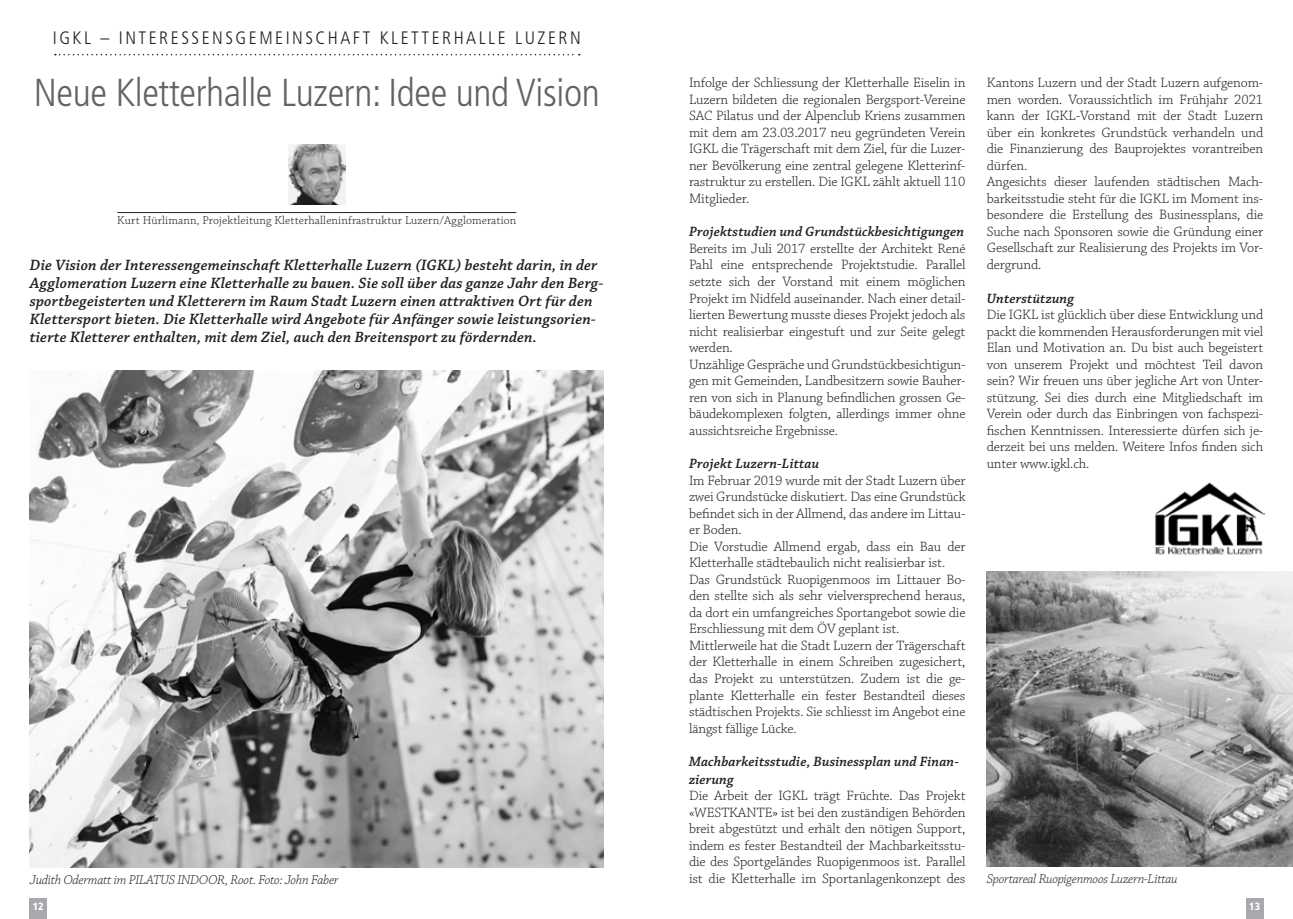
<style>
.page{position:relative;width:1293px;height:919px;background:#fff}
.page>*{position:absolute;margin:0;border:0;box-sizing:border-box;transform-origin:0 0}
.t1{font:300 condensed 39px "Frutiger LT Std";letter-spacing:-.01em;color:#636366}
.t2{font:300 condensed 18px "Frutiger LT Std";letter-spacing:.14em;color:#231f20}
.t3{font:italic 600 15.75px/18px "Chaparral Pro";letter-spacing:.01em;color:#231f20}
.t4{font:300 14.25px/16.5px "Chaparral Pro";letter-spacing:-.01em;color:#231f20}
.t5{font:italic 600 14.25px/17.2px "Chaparral Pro";letter-spacing:.01em;color:#231f20}
.t6{font:italic 300 13.5px "Chaparral Pro";letter-spacing:-.02em;color:#231f20}
.t7{font:300 12px "Chaparral Pro";letter-spacing:.01em;color:#231f20}
.t8{font:900 condensed 10.5px "Frutiger LT Std";color:#fff}
</style>
<div class="page">
<div style="left:1246px;top:897px;width:17px;height:21px;background:#a8a9ad"></div>
<div style="left:30px;top:897px;width:17px;height:21px;background:#a8a9ad"></div>
<svg style="left:55px;top:54px;width:525px;height:1px"></svg>
<hr style="left:117px;top:212px;width:399px;height:1px;background:#231f20">
<img style="left:288px;top:145px;width:57px;height:60px">
<img style="left:986px;top:571px;width:307px;height:295px">
<img style="left:1155px;top:482px;width:109px;height:73px">
<img style="left:30px;top:370px;width:574px;height:497px">
<p class="t2" style="left:53px;top:27px;width:529px">IGKL – INTERESSENSGEMEINSCHAFT KLETTERHALLE LUZERN</p>
<h1 class="t1" style="left:34px;top:71px;width:567px">Neue Kletterhalle Luzern: Idee und Vision</h1>
<p class="t7" style="left:117px;top:214px;width:400px">Kurt Hürlimann, Projektleitung Kletterhalleninfrastruktur Luzern/Agglomeration</p>
<p class="t3" style="left:30px;top:256px;width:575px">Die Vision der Interessengemeinschaft Kletterhalle Luzern (IGKL) besteht darin, in der Agglomeration Luzern eine Kletterhalle zu bauen. Sie soll über das ganze Jahr den Berg&shy;sportbegeisterten und Kletterern im Raum Stadt Luzern einen attraktiven Ort für den Klettersport bieten. Die Kletterhalle wird Angebote für Anfänger sowie leistungsorien&shy;tierte Kletterer enthalten, mit dem Ziel, auch den Breitensport zu fördernden.</p>
<p class="t4" style="left:689px;top:75px;width:278px;text-align:justify">Infolge der Schliessung der Kletterhalle Eiselin in Luzern bildeten die regionalen Bergsport-Vereine SAC Pilatus und der Alpenclub Kriens zusammen mit dem am 23.03.2017 neu gegründeten Verein IGKL die Trägerschaft mit dem Ziel, für die Luzer&shy;ner Bevölkerung eine zentral gelegene Kletterinf&shy;rastruktur zu erstellen. Die IGKL zählt aktuell 110<br>Mitglieder.</p>
<p class="t5" style="left:689px;top:224px;width:277px">Projektstudien und Grundstückbesichtigungen</p>
<p class="t4" style="left:689px;top:241px;width:278px">Bereits im Juli 2017 erstellte der Architekt René Pahl eine entsprechende Projektstudie. Parallel setzte sich der Vorstand mit einem möglichen Projekt im Nidfeld auseinander. Nach einer detail&shy;lierten Bewertung musste dieses Projekt jedoch als nicht realisierbar eingestuft und zur Seite gelegt werden.<br>Unzählige Gespräche und Grundstückbesichtigun&shy;gen mit Gemeinden, Landbesitzern sowie Bauher&shy;ren von sich in Planung befindlichen grossen Ge&shy;bäudekomplexen folgten, allerdings immer ohne aussichtsreiche Ergebnisse.</p>
<p class="t5" style="left:689px;top:455px;width:132px">Projekt Luzern-Littau</p>
<p class="t4" style="left:689px;top:472px;width:278px">Im Februar 2019 wurde mit der Stadt Luzern über zwei Grundstücke diskutiert. Das eine Grundstück befindet sich in der Allmend, das andere im Littau&shy;er Boden.<br>Die Vorstudie Allmend ergab, dass ein Bau der Kletterhalle städtebaulich nicht realisierbar ist.<br>Das Grundstück Ruopigenmoos im Littauer Bo&shy;den stellte sich als sehr vielversprechend heraus, da dort ein umfangreiches Sportangebot sowie die Erschliessung mit dem ÖV geplant ist.<br>Mittlerweile hat die Stadt Luzern der Trägerschaft der Kletterhalle in einem Schreiben zugesichert, das Projekt zu unterstützen. Zudem ist die ge&shy;plante Kletterhalle ein fester Bestandteil dieses städtischen Projekts. Sie schliesst im Angebot eine längst fällige Lücke.</p>
<p class="t5" style="left:689px;top:753px;width:271px">Machbarkeitsstudie, Businessplan und Finan&shy;zierung</p>
<p class="t4" style="left:689px;top:787px;width:278px;text-align:justify">Die Arbeit der IGKL trägt Früchte. Das Projekt «WESTKANTE» ist bei den zuständigen Behörden breit abgestützt und erhält den nötigen Support, indem es fester Bestandteil der Machbarkeitsstu&shy;die des Sportgeländes Ruopigenmoos ist. Parallel</p>
<p class="t4" style="left:986px;top:75px;width:278px">Kantons Luzern und der Stadt Luzern aufgenom&shy;men worden. Voraussichtlich im Frühjahr 2021 kann der IGKL-Vorstand mit der Stadt Luzern über ein konkretes Grundstück verhandeln und die Finanzierung des Bauprojektes vorantreiben dürfen.<br>Angesichts dieser laufenden städtischen Mach&shy;barkeitsstudie steht für die IGKL im Moment ins&shy;besondere die Erstellung des Businessplans, die Suche nach Sponsoren sowie die Gründung einer Gesellschaft zur Realisierung des Projekts im Vor&shy;dergrund.</p>
<p class="t5" style="left:986px;top:290px;width:89px">Unterstützung</p>
<p class="t4" style="left:986px;top:307px;width:278px;text-align:justify">Die IGKL ist glücklich über diese Entwicklung und packt die kommenden Herausforderungen mit viel Elan und Motivation an. Du bist auch begeistert von unserem Projekt und möchtest Teil davon sein? Wir freuen uns über jegliche Art von Unter&shy;stützung. Sei dies durch eine Mitgliedschaft im Verein oder durch das Einbringen von fachspezi&shy;fischen Kenntnissen. Interessierte dürfen sich je&shy;derzeit bei uns melden. Weitere Infos finden sich unter www.igkl.ch.</p>
<p class="t6" style="left:30px;top:872px;width:310px">Judith Odermatt im PILATUS INDOOR, Root. Foto: John Faber</p>
<p class="t4" style="left:689px;top:870px;width:278px">ist die Kletterhalle im Sportanlagenkonzept des</p>
<p class="t6" style="left:986px;top:871px;width:192px">Sportareal Ruopigenmoos Luzern-Littau</p>
<p class="t8" style="left:33px;top:899px;width:12px">12</p>
<p class="t8" style="left:1249px;top:899px;width:12px">13</p>
</div>
